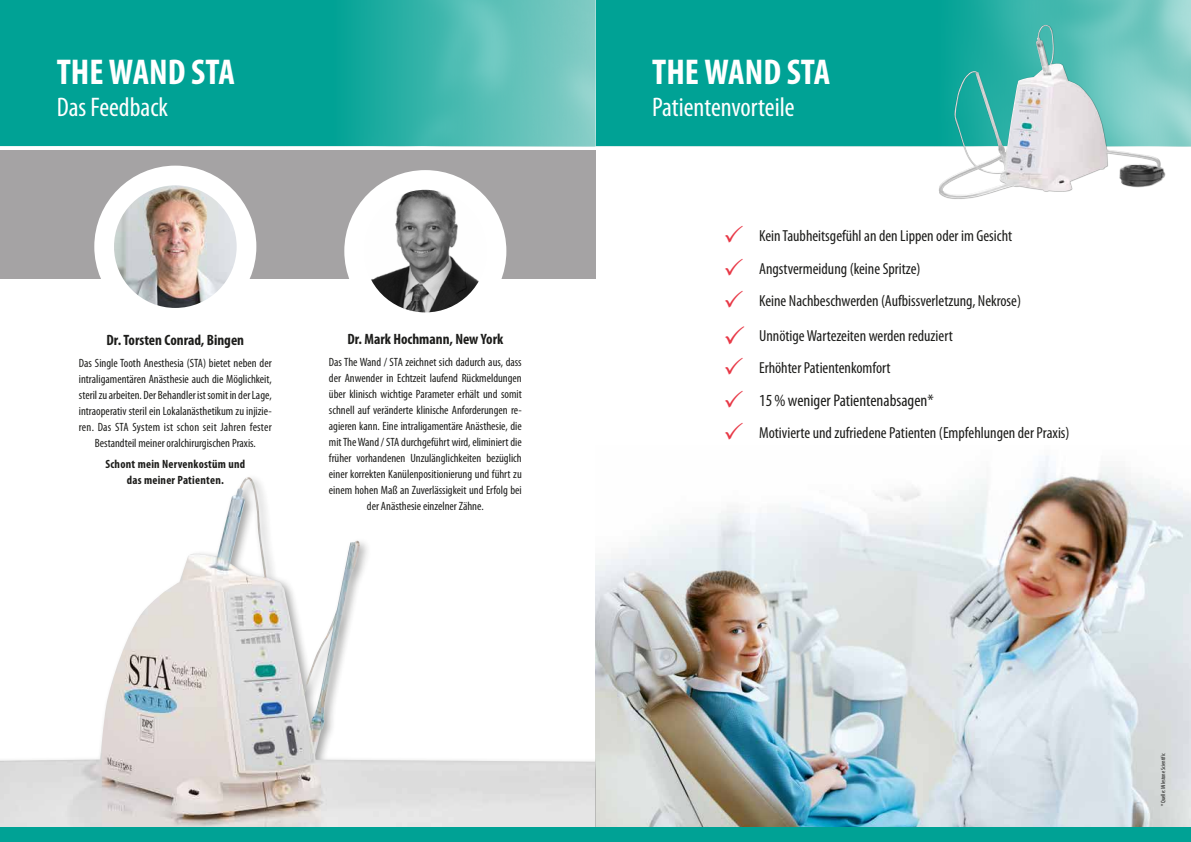
<style>
.page{position:relative;width:1191px;height:842px;background:#fff}
.page>*{position:absolute;margin:0;border:0;box-sizing:border-box;transform-origin:0 0}
.t1{font:700 condensed 36px "Myriad Pro";color:#fff}
.t2{font:condensed 27px "Myriad Pro";color:#fff}
.t3{font:condensed 17px "Myriad Pro";color:#1d1d1b}
.t4{font:condensed 16px/32.4px "Myriad Pro";color:#1d1d1b}
.t5{font:700 condensed 15px "Myriad Pro";color:#1d1d1b}
.t6{font:condensed 12px/16px "Myriad Pro";color:#1d1d1b;text-align:center}
.t7{font:700 condensed 12px/16px "Myriad Pro";letter-spacing:.02em;color:#1d1d1b;text-align:center}
.t8{font:condensed 6px "Myriad Pro";color:#1d1d1b}
</style>
<div class="page">
<img style="left:595px;top:456px;width:596px;height:372px">
<img style="left:0;top:477px;width:595px;height:351px">
<div style="left:0;top:828px;width:1191px;height:14px;background:#00a295"></div>
<div style="left:0;top:150px;width:595px;height:129px;background:#a5a3a4"></div>
<svg style="left:0;top:0;width:595px;height:146px;background:#1faca1"></svg>
<div style="left:596px;top:0;width:595px;height:146px;background:#00a295"></div>
<img style="left:104px;top:175px;width:142px;height:143px;border-radius:71px">
<div style="left:94px;top:166px;width:162px;height:162px;border:20px solid #fff;border-radius:50%"></div>
<img style="left:365px;top:180px;width:124px;height:131px">
<div style="left:344px;top:170px;width:162px;height:162px;border:20px solid #fff;border-radius:50%"></div>
<img style="left:937px;top:24px;width:227px;height:175px">
<h1 class="t1" style="left:57px;top:52px;width:180px">THE WAND STA</h1>
<h2 class="t2" style="left:57px;top:91px;width:113px">Das Feedback</h2>
<p class="t5" style="left:106px;top:332px;width:139px">Dr. Torsten Conrad, Bingen</p>
<p class="t6" style="left:79px;top:355px;width:194px">Das Single Tooth Anesthesia (STA) bietet neben der intraligamentären Anästhesie auch die Möglichkeit, steril zu arbeiten. Der Behandler ist somit in der Lage, intraoperativ steril ein Lokalanästhetikum zu injizie&shy;ren. Das STA System ist schon seit Jahren fester Bestandteil meiner oralchirurgischen Praxis.</p>
<p class="t7" style="left:105px;top:457px;width:141px">Schont mein Nervenkostüm und das meiner Patienten.</p>
<p class="t5" style="left:347px;top:331px;width:157px">Dr. Mark Hochmann, New York</p>
<p class="t6" style="left:329px;top:354px;width:194px">Das The Wand / STA zeichnet sich dadurch aus, dass der Anwender in Echtzeit laufend Rückmeldungen über klinisch wichtige Parameter erhält und somit schnell auf veränderte klinische Anforderungen re&shy;agieren kann. Eine intraligamentäre Anästhesie, die mit The Wand / STA durchgeführt wird, eliminiert die früher vorhandenen Unzulänglichkeiten bezüglich einer korrekten Kanülenpositionierung und führt zu einem hohen Maß an Zuverlässigkeit und Erfolg bei der Anästhesie einzelner Zähne.</p>
<h1 class="t1" style="left:652px;top:52px;width:180px">THE WAND STA</h1>
<h2 class="t2" style="left:652px;top:91px;width:144px">Patientenvorteile</h2>
<h3 class="t4" style="left:759px;top:220px;width:263px">Kein Taubheitsgefühl an den Lippen oder im Gesicht<br>Angstvermeidung (keine Spritze)<br>Keine Nachbeschwerden (Aufbissverletzung, Nekrose)</h3>
<h3 class="t4" style="left:759px;top:319px;width:195px">Unnötige Wartezeiten werden reduziert<br>Erhöhter Patientenkomfort</h3>
<h3 class="t3" style="left:759px;top:390px;width:176px">15% weniger Patientenabsagen*</h3>
<h3 class="t4" style="left:759px;top:416px;width:312px">Motivierte und zufriedene Patienten (Empfehlungen der Praxis)</h3>
<p class="t8" style="left:1159px;top:806px;width:54px;rotate:-90deg">* Quelle: Milestone Scientific</p>
</div>
